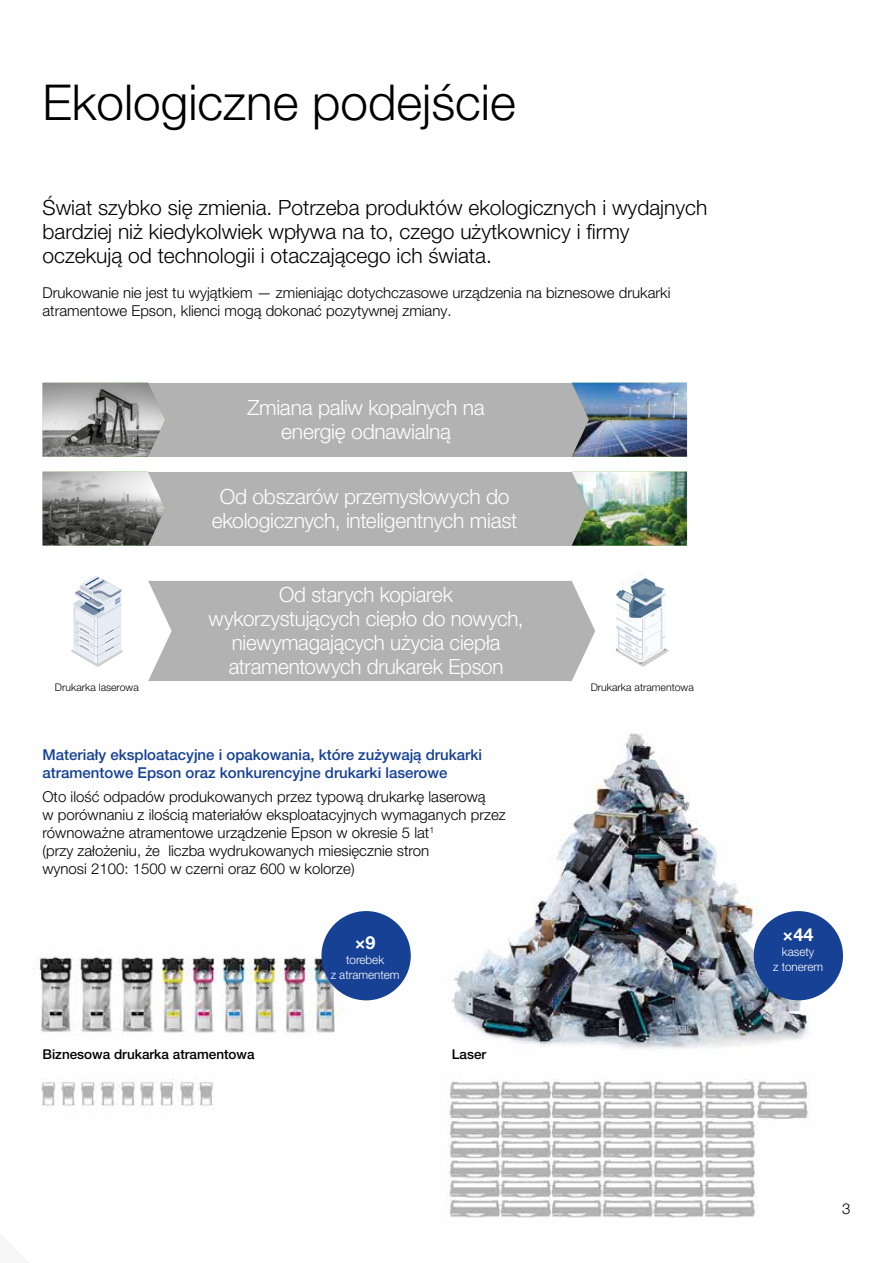
<style>
.page{position:relative;width:893px;height:1263px;background:#fff}
.page>*{position:absolute;margin:0;border:0;box-sizing:border-box;transform-origin:0 0}
.t1{font:300 49.5px "Helvetica Neue LT Pro";color:#000}
.t2{font:300 21px/24px "Helvetica Neue LT Pro";letter-spacing:-.01em;color:#fff;text-align:center}
.t3{font:300 21px/24px "Helvetica Neue LT Pro";color:#000}
.t4{font:700 18px "Helvetica Neue LT Pro";color:#fff}
.t5{font:300 15px/18px "Helvetica Neue LT Pro";color:#000}
.t6{font:500 15px/18px "Helvetica Neue LT Pro";color:#164194}
.t7{font:500 13.5px "Helvetica Neue LT Pro";color:#000}
.t8{font:300 12px/15px "Helvetica Neue LT Pro";color:#fff;text-align:center}
.t9{font:300 10.5px "Helvetica Neue LT Pro";color:#000}
</style>
<div class="page">
<div style="left:137px;top:472px;width:498px;height:73px;background:#b3b2b2"></div>
<div style="left:137px;top:383px;width:498px;height:74px;background:#b3b2b2"></div>
<img style="left:36px;top:733px;width:807px;height:485px">
<div style="left:321px;top:911px;width:90px;height:89px;background:#164194;border-radius:50%"></div>
<div style="left:754px;top:911px;width:89px;height:89px;background:#164194;border-radius:50%"></div>
<div style="left:148px;top:581px;width:447px;height:100px;background:#b3b2b2"></div>
<svg style="left:71px;top:575px;width:52px;height:92px"></svg>
<img style="left:43px;top:383px;width:122px;height:74px">
<img style="left:43px;top:472px;width:122px;height:73px">
<svg style="left:615px;top:577px;width:53px;height:89px"></svg>
<img style="left:572px;top:383px;width:115px;height:74px">
<img style="left:572px;top:472px;width:115px;height:73px">
<h1 class="t1" style="left:43px;top:73px;width:475px">Ekologiczne podejście</h1>
<h2 class="t3" style="left:43px;top:195px;width:666px">Świat szybko się zmienia. Potrzeba produktów ekologicznych i wydajnych bardziej niż kiedykolwiek wpływa na to, czego użytkownicy i firmy oczekują od technologii i otaczającego ich świata.</h2>
<p class="t5" style="left:43px;top:283px;width:629px">Drukowanie nie jest tu wyjątkiem — zmieniając dotychczasowe urządzenia na biznesowe drukarki atramentowe Epson, klienci mogą dokonać pozytywnej zmiany.</p>
<h2 class="t2" style="left:247px;top:395px;width:239px">Zmiana paliw kopalnych na energię odnawialną</h2>
<h2 class="t2" style="left:212px;top:484px;width:307px">Od obszarów przemysłowych do ekologicznych, inteligentnych miast</h2>
<h2 class="t2" style="left:209px;top:582px;width:317px">Od starych kopiarek wykorzystujących ciepło do nowych, niewymagających użycia ciepła atramentowych drukarek Epson</h2>
<p class="t9" style="left:55px;top:681px;width:85px">Drukarka laserowa</p>
<p class="t9" style="left:591px;top:681px;width:105px">Drukarka atramentowa</p>
<p class="t6" style="left:43px;top:745px;width:441px">Materiały eksploatacyjne i opakowania, które zużywają drukarki atramentowe Epson oraz konkurencyjne drukarki laserowe</p>
<p class="t5" style="left:43px;top:788px;width:465px">Oto ilość odpadów produkowanych przez typową drukarkę laserową<br>w porównaniu z ilością materiałów eksploatacyjnych wymaganych przez równoważne atramentowe urządzenie Epson w okresie 5 lat<sup>1<br></sup>(przy założeniu, że liczba wydrukowanych miesięcznie stron<br>wynosi 2100: 1500 w czerni oraz 600 w kolorze)</p>
<p class="t4" style="left:355px;top:931px;width:22px">×9</p>
<p class="t8" style="left:331px;top:951px;width:70px">torebek<br>z atramentem</p>
<p class="t7" style="left:43px;top:1046px;width:214px">Biznesowa drukarka atramentowa</p>
<p class="t7" style="left:452px;top:1046px;width:36px">Laser</p>
<p class="t4" style="left:783px;top:924px;width:32px">×44</p>
<p class="t8" style="left:773px;top:944px;width:52px">kasety<br>z tonerem</p>
<p class="t5" style="left:842px;top:1199px;width:10px">3</p>
</div>
